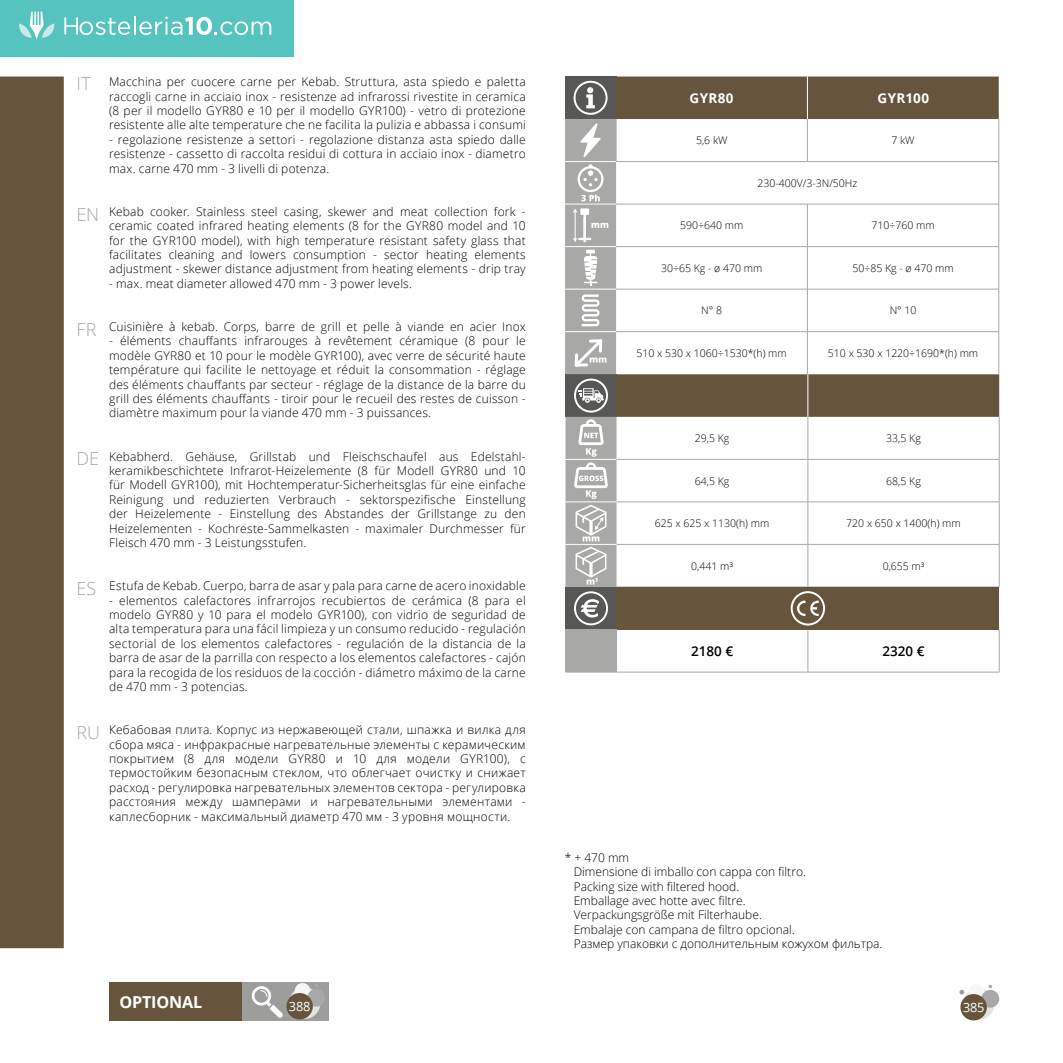
<style>
.page{position:relative;width:1063px;height:1063px;background:#fff}
.page>*{position:absolute;margin:0;border:0;box-sizing:border-box;transform-origin:0 0}
.t1{font:300 18px "Open Sans";color:#a8a8a7}
.t2{font:700 16.5px "Open Sans";letter-spacing:-.01em;color:#fff}
.t3{font:700 13.5px "Open Sans";letter-spacing:.03em;color:#fff}
.t4{font:600 13.5px "Open Sans";color:#000}
.t5{font:12.75px "Open Sans";color:#fff}
.t6{font:300 12px/14.4px "Open Sans";letter-spacing:.015em;color:#000;text-align:justify}
.t7{font:300 10.5px "Open Sans";color:#000}
</style>
<div class="page">
<div style="left:0;top:77px;width:64px;height:871px;background:#66553c"></div>
<div style="left:109px;top:982px;width:134px;height:38px;background:#66553c"></div>
<div style="left:243px;top:982px;width:86px;height:38px;background:#9d9d9c"></div>
<svg style="left:252px;top:984px;width:68px;height:35px"></svg>
<div style="left:307px;top:989px;width:18px;height:18px;background:#a8a8a7;border-radius:50%"></div>
<div style="left:286px;top:993px;width:27px;height:26px;background:#66553c;border-radius:50%"></div>
<hr style="left:999px;top:417px;width:1px;height:42px;background:#a8a8a7">
<hr style="left:999px;top:460px;width:1px;height:42px;background:#a8a8a7">
<hr style="left:999px;top:502px;width:1px;height:42px;background:#a8a8a7">
<hr style="left:999px;top:545px;width:1px;height:42px;background:#a8a8a7">
<hr style="left:999px;top:204px;width:1px;height:42px;background:#a8a8a7">
<hr style="left:999px;top:247px;width:1px;height:42px;background:#a8a8a7">
<hr style="left:999px;top:289px;width:1px;height:43px;background:#a8a8a7">
<hr style="left:999px;top:332px;width:1px;height:42px;background:#a8a8a7">
<hr style="left:999px;top:162px;width:1px;height:42px;background:#a8a8a7">
<hr style="left:999px;top:119px;width:1px;height:42px;background:#a8a8a7">
<svg style="left:565px;top:77px;width:434px;height:510px"></svg>
<div style="left:566px;top:587px;width:51px;height:43px;background:#575756"></div>
<div style="left:617px;top:587px;width:382px;height:43px;background:#66553c"></div>
<div style="left:566px;top:630px;width:51px;height:42px;background:#a8a8a7"></div>
<hr style="left:808px;top:630px;width:1px;height:42px;background:#a8a8a7">
<hr style="left:999px;top:630px;width:1px;height:42px;background:#a8a8a7">
<hr style="left:617px;top:672px;width:191px;height:1px;background:#a8a8a7">
<hr style="left:808px;top:672px;width:191px;height:1px;background:#a8a8a7">
<hr style="left:566px;top:672px;width:51px;height:1px;background:#a8a8a7">
<svg style="left:581px;top:599px;width:18px;height:19px"></svg>
<div style="left:574px;top:591px;width:34px;height:34px;border:2px solid #fff;border-radius:50%"></div>
<svg style="left:797px;top:601px;width:22px;height:15px"></svg>
<div style="left:791px;top:591px;width:34px;height:35px;border:2px solid #fff;border-radius:50%"></div>
<div style="left:969px;top:984px;width:15px;height:16px;background:#f6f6f6;border-radius:50%"></div>
<svg style="left:960px;top:985px;width:34px;height:35px"></svg>
<div style="left:981px;top:990px;width:18px;height:18px;background:#a8a8a7;border-radius:50%"></div>
<div style="left:960px;top:994px;width:27px;height:26px;background:#66553c;border-radius:50%"></div>
<div style="left:0;top:0;width:293px;height:57px;background:#55c3be"></div>
<svg style="left:64px;top:16px;width:207px;height:19px"></svg>
<svg style="left:19px;top:11px;width:36px;height:29px"></svg>
<h1 class="t1" style="left:77px;top:71px;width:16px">IT</h1>
<p class="t6" style="left:109px;top:74px;width:418px">Macchina per cuocere carne per Kebab. Struttura, asta spiedo e paletta raccogli carne in acciaio inox - resistenze ad infrarossi rivestite in ceramica (8 per il modello GYR80 e 10 per il modello GYR100) - vetro di protezione resistente alle alte temperature che ne facilita la pulizia e abbassa i consumi</p>
<p class="t6" style="left:109px;top:132px;width:418px">- regolazione resistenze a settori - regolazione distanza asta spiedo dalle resistenze - cassetto di raccolta residui di cottura in acciaio inox - diametro max. carne 470 mm - 3 livelli di potenza.</p>
<h1 class="t1" style="left:77px;top:202px;width:24px">EN</h1>
<p class="t6" style="left:109px;top:204px;width:418px">Kebab cooker. Stainless steel casing, skewer and meat collection fork - ceramic coated infrared heating elements (8 for the GYR80 model and 10 for the GYR100 model), with high temperature resistant safety glass that facilitates cleaning and lowers consumption - sector heating elements adjustment - skewer distance adjustment from heating elements - drip tray</p>
<p class="t6" style="left:109px;top:276px;width:304px">- max. meat diameter allowed 470 mm - 3 power levels.</p>
<h1 class="t1" style="left:77px;top:317px;width:21px">FR</h1>
<p class="t6" style="left:109px;top:319px;width:418px">Cuisinière à kebab. Corps, barre de grill et pelle à viande en acier Inox</p>
<p class="t6" style="left:109px;top:334px;width:418px">- éléments chauffants infrarouges à revêtement céramique (8 pour le modèle GYR80 et 10 pour le modèle GYR100), avec verre de sécurité haute température qui facilite le nettoyage et réduit la consommation - réglage des éléments chauffants par secteur - réglage de la distance de la barre du grill des éléments chauffants - tiroir pour le recueil des restes de cuisson - diamètre maximum pour la viande 470 mm - 3 puissances.</p>
<p class="t3" style="left:690px;top:89px;width:46px">GYR80</p>
<p class="t3" style="left:878px;top:89px;width:53px">GYR100</p>
<p class="t7" style="left:696px;top:133px;width:33px">5,6 kW</p>
<p class="t7" style="left:892px;top:133px;width:25px">7 kW</p>
<p class="t7" style="left:757px;top:176px;width:101px">230-400V/3-3N/50Hz</p>
<p class="t7" style="left:680px;top:218px;width:65px">590÷640 mm</p>
<p class="t7" style="left:871px;top:218px;width:65px">710÷760 mm</p>
<p class="t7" style="left:661px;top:261px;width:103px">30÷65 Kg - ø 470 mm</p>
<p class="t7" style="left:852px;top:261px;width:103px">50÷85 Kg - ø 470 mm</p>
<p class="t7" style="left:701px;top:303px;width:22px">N° 8</p>
<p class="t7" style="left:890px;top:303px;width:28px">N° 10</p>
<p class="t7" style="left:637px;top:346px;width:152px">510 x 530 x 1060÷1530*(h) mm</p>
<p class="t7" style="left:828px;top:346px;width:152px">510 x 530 x 1220÷1690*(h) mm</p>
<h1 class="t1" style="left:77px;top:446px;width:24px">DE</h1>
<p class="t6" style="left:109px;top:449px;width:418px">Kebabherd. Gehäuse, Grillstab und Fleischschaufel aus Edelstahl&shy;keramikbeschichtete Infrarot-Heizelemente (8 für Modell GYR80 und 10 für Modell GYR100), mit Hochtemperatur-Sicherheitsglas für eine einfache Reinigung und reduzierten Verbrauch - sektorspezifische Einstellung der Heizelemente - Einstellung des Abstandes der Grillstange zu den Heizelementen - Kochreste-Sammelkasten - maximaler Durchmesser für Fleisch 470 mm - 3 Leistungsstufen.</p>
<p class="t7" style="left:695px;top:431px;width:36px">29,5 Kg</p>
<p class="t7" style="left:886px;top:431px;width:36px">33,5 Kg</p>
<p class="t7" style="left:695px;top:474px;width:36px">64,5 Kg</p>
<p class="t7" style="left:886px;top:474px;width:36px">68,5 Kg</p>
<p class="t7" style="left:655px;top:516px;width:116px">625 x 625 x 1130(h) mm</p>
<p class="t7" style="left:846px;top:516px;width:116px">720 x 650 x 1400(h) mm</p>
<p class="t7" style="left:691px;top:559px;width:43px">0,441 m³</p>
<p class="t7" style="left:883px;top:559px;width:43px">0,655 m³</p>
<h1 class="t1" style="left:77px;top:576px;width:21px">ES</h1>
<p class="t6" style="left:109px;top:578px;width:418px">Estufa de Kebab. Cuerpo, barra de asar y pala para carne de acero inoxidable</p>
<p class="t6" style="left:109px;top:593px;width:418px">- elementos calefactores infrarrojos recubiertos de cerámica (8 para el modelo GYR80 y 10 para el modelo GYR100), con vidrio de seguridad de alta temperatura para una fácil limpieza y un consumo reducido - regulación sectorial de los elementos calefactores - regulación de la distancia de la barra de asar de la parrilla con respecto a los elementos calefactores - cajón para la recogida de los residuos de la cocción - diámetro máximo de la carne de 470 mm - 3 potencias.</p>
<p class="t4" style="left:691px;top:642px;width:44px">2180 €</p>
<p class="t4" style="left:882px;top:642px;width:44px">2320 €</p>
<h1 class="t1" style="left:77px;top:720px;width:25px">RU</h1>
<p class="t6" style="left:109px;top:722px;width:418px">Кебабовая плита. Корпус из нержавеющей стали, шпажка и вилка для сбора мяса - инфракрасные нагревательные элементы с керамическим покрытием (8 для модели GYR80 и 10 для модели GYR100), с термостойким безопасным стеклом, что облегчает очистку и снижает расход - регулировка нагревательных элементов сектора - регулировка расстояния между шамперами и нагревательными элементами - каплесборник - максимальный диаметр 470 мм - 3 уровня мощности.</p>
<p class="t6" style="left:574px;top:850px;width:310px;text-align:left;text-indent:-9px">* + 470 mm<br>Dimensione di imballo con cappa con filtro.<br>Packing size with filtered hood.<br>Emballage avec hotte avec filtre.<br>Verpackungsgröße mit Filterhaube.<br>Embalaje con campana de filtro opcional.<br>Размер упаковки с дополнительным кожухом фильтра.</p>
<h2 class="t2" style="left:119px;top:990px;width:84px">OPTIONAL</h2>
<p class="t5" style="left:289px;top:998px;width:23px">388</p>
<p class="t5" style="left:292px;top:998px;width:16px">XX</p>
<p class="t5" style="left:963px;top:998px;width:23px">385</p>
</div>
